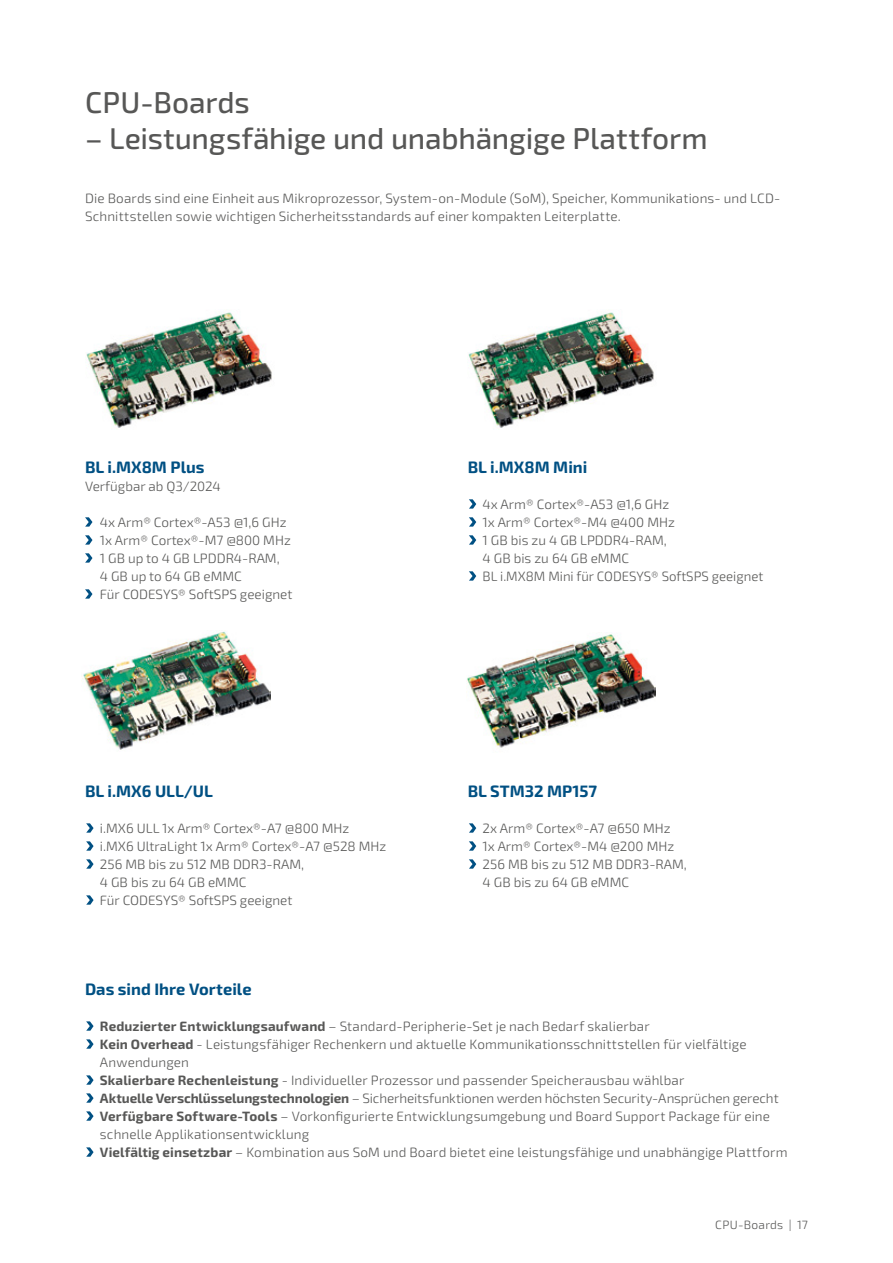
<style>
.page{position:relative;width:893px;height:1263px;background:#fff}
.page>*{position:absolute;margin:0;border:0;box-sizing:border-box;transform-origin:0 0}
.t1{font:500 30px "Sn T";letter-spacing:-.005em;color:#575756}
.t2{font:700 16.5px "Sn T";color:#005083}
.t3{font:300 13.5px/18px "Sn T";letter-spacing:.005em;color:#575756}
.t4{font:300 12px "Sn T";letter-spacing:.02em;color:#575756}
.s1{font-weight:700}
</style>
<div class="page">
<svg style="left:85px;top:517px;width:7px;height:10px"></svg>
<svg style="left:85px;top:535px;width:7px;height:10px"></svg>
<svg style="left:85px;top:553px;width:7px;height:10px"></svg>
<svg style="left:85px;top:589px;width:7px;height:10px"></svg>
<svg style="left:469px;top:499px;width:7px;height:10px"></svg>
<svg style="left:469px;top:517px;width:7px;height:10px"></svg>
<svg style="left:469px;top:535px;width:7px;height:10px"></svg>
<svg style="left:469px;top:571px;width:7px;height:10px"></svg>
<img style="left:86px;top:312px;width:186px;height:116px">
<img style="left:468px;top:312px;width:186px;height:116px">
<svg style="left:86px;top:823px;width:8px;height:10px"></svg>
<svg style="left:86px;top:841px;width:8px;height:10px"></svg>
<svg style="left:86px;top:859px;width:8px;height:10px"></svg>
<svg style="left:86px;top:895px;width:8px;height:10px"></svg>
<svg style="left:469px;top:823px;width:7px;height:10px"></svg>
<svg style="left:469px;top:841px;width:7px;height:10px"></svg>
<svg style="left:469px;top:859px;width:7px;height:10px"></svg>
<svg style="left:86px;top:1021px;width:8px;height:10px"></svg>
<svg style="left:86px;top:1039px;width:8px;height:10px"></svg>
<svg style="left:86px;top:1075px;width:8px;height:10px"></svg>
<svg style="left:86px;top:1093px;width:8px;height:10px"></svg>
<svg style="left:86px;top:1111px;width:8px;height:10px"></svg>
<svg style="left:86px;top:1147px;width:8px;height:10px"></svg>
<img style="left:82px;top:631px;width:189px;height:119px">
<img style="left:467px;top:634px;width:189px;height:114px">
<h1 class="t1" style="left:85px;top:84px;width:166px">CPU-Boards</h1>
<h1 class="t1" style="left:85px;top:120px;width:624px">– Leistungsfähige und unabhängige Plattform</h1>
<p class="t3" style="left:85px;top:189px;width:697px">Die Boards sind eine Einheit aus Mikroprozessor, System-on-Module (SoM), Speicher, Kommunikations- und LCD-<br>Schnittstellen sowie wichtigen Sicherheitsstandards auf einer kompakten Leiterplatte.</p>
<p class="t2" style="left:85px;top:457px;width:121px">BL i.MX8M Plus</p>
<p class="t3" style="left:85px;top:477px;width:137px">Verfügbar ab Q3/2024</p>
<p class="t3" style="left:100px;top:513px;width:194px">4x Arm® Cortex®-A53 @1,6 GHz<br>1x Arm® Cortex®-M7 @800 MHz<br>1 GB up to 4 GB LPDDR4-RAM,<br>4 GB up to 64 GB eMMC<br>Für CODESYS® SoftSPS geeignet</p>
<p class="t2" style="left:85px;top:781px;width:129px">BL i.MX6 ULL/UL</p>
<p class="t3" style="left:100px;top:819px;width:288px">i.MX6 ULL 1x Arm® Cortex®-A7 @800 MHz i.MX6 UltraLight 1x Arm® Cortex®-A7 @528 MHz<br>256 MB bis zu 512 MB DDR3-RAM,<br>4 GB bis zu 64 GB eMMC<br>Für CODESYS® SoftSPS geeignet</p>
<p class="t2" style="left:468px;top:457px;width:121px">BL i.MX8M Mini</p>
<p class="t3" style="left:483px;top:495px;width:282px">4x Arm® Cortex®-A53 @1,6 GHz<br>1x Arm® Cortex®-M4 @400 MHz<br>1 GB bis zu 4 GB LPDDR4-RAM,<br>4 GB bis zu 64 GB eMMC<br>BL i.MX8M Mini für CODESYS® SoftSPS geeignet</p>
<p class="t2" style="left:468px;top:781px;width:131px">BL STM32 MP157</p>
<p class="t3" style="left:483px;top:819px;width:206px">2x Arm® Cortex®-A7 @650 MHz<br>1x Arm® Cortex®-M4 @200 MHz<br>256 MB bis zu 512 MB DDR3-RAM,<br>4 GB bis zu 64 GB eMMC</p>
<p class="t2" style="left:85px;top:979px;width:168px">Das sind Ihre Vorteile</p>
<p class="t3" style="left:100px;top:1017px;width:689px"><span class="s1">Reduzierter Entwicklungsaufwand</span> – Standard-Peripherie-Set je nach Bedarf skalierbar<br><span class="s1">Kein Overhead</span> - Leistungsfähiger Rechenkern und aktuelle Kommunikationsschnittstellen für vielfältige Anwendungen<br><span class="s1">Skalierbare Rechenleistung</span> - Individueller Prozessor und passender Speicherausbau wählbar<br><span class="s1">Aktuelle Verschlüsselungstechnologien</span> – Sicherheitsfunktionen werden höchsten Security-Ansprüchen gerecht <span class="s1">Verfügbare Software-Tools</span> – Vorkonfigurierte Entwicklungsumgebung und Board Support Package für eine schnelle Applikationsentwicklung<br><span class="s1">Vielfältig einsetzbar</span> – Kombination aus SoM und Board bietet eine leistungsfähige und unabhängige Plattform</p>
<p class="t4" style="left:715px;top:1217px;width:94px">CPU-Boards | 17</p>
</div>
